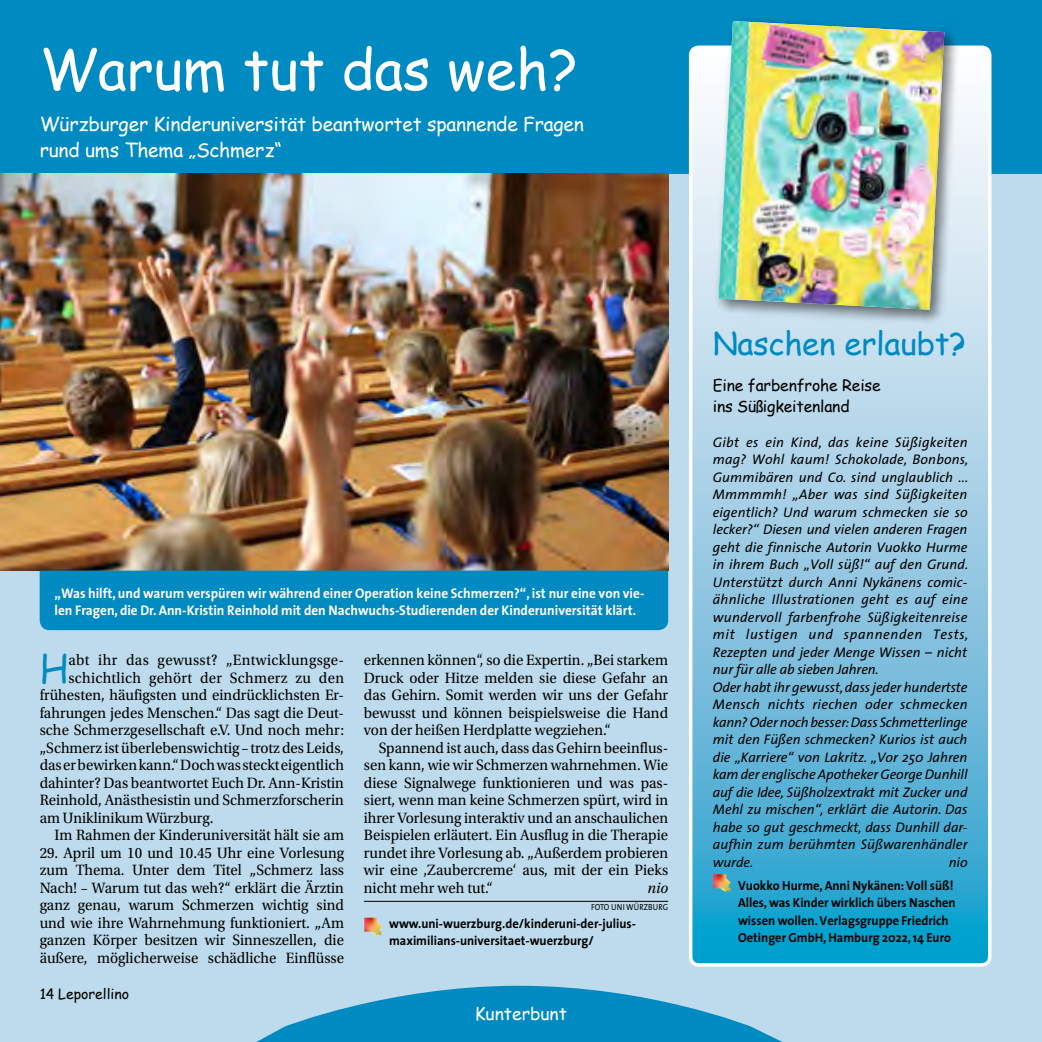
<style>
.page{position:relative;width:1042px;height:1042px;background:#bddbec}
.page>*{position:absolute;margin:0;border:0;box-sizing:border-box;transform-origin:0 0}
.t1{font:56px "Comic Sans MS";color:#fff}
.t2{font:39.38px "Comic Sans MS";color:#008ac2;scale:.95 1}
.t3{font:31.5px "Comic Sans MS";letter-spacing:-.01em;color:#008ac2}
.t4{font:19.25px/26.2px "Comic Sans MS";letter-spacing:-.01em;color:#fff}
.t5{font:17.5px "Comic Sans MS";color:#fff}
.t6{font:15.75px/17.5px "Utopia Std";color:#000;text-align:justify;scale:.95 1}
.t7{font:15.75px/21px "Comic Sans MS";letter-spacing:-.01em;color:#000}
.t8{font:15.75px "Utopia Std";letter-spacing:.025em;color:#000;scale:.95 1}
.t9{font:15.75px "Utopia Std";letter-spacing:.02em;color:#000;scale:.95 1}
.t10{font:italic 15.75px "Utopia Std";color:#000;scale:.95 1}
.t11{font:italic 14px/17.5px "The Sans";letter-spacing:.005em;color:#000}
.t12{font:700 14px/17.5px "The Sans";color:#fff;scale:.95 1}
.t13{font:14px "Comic Sans MS";color:#000}
.t14{font:700 13.12px/17.5px "The Sans";color:#000;scale:.95 1}
.t15{font:8.75px "The Sans";letter-spacing:.015em;color:#000;scale:.9 1}
</style>
<div class="page">
<svg style="left:256px;top:986px;width:527px;height:56px"></svg>
<div style="left:0;top:0;width:1042px;height:174px;background:#008ac2"></div>
<svg style="left:694px;top:47px;width:296px;height:918px"></svg>
<div style="left:689px;top:46px;width:302px;height:920px;border:4px solid #fff;border-radius:8px"></div>
<img style="left:713px;top:874px;width:17px;height:18px">
<div style="left:713px;top:16px;width:247px;height:309px;background:#000;opacity:.55"></div>
<img style="left:718px;top:21px;width:226px;height:289px">
<img style="left:0;top:174px;width:668px;height:396px">
<div style="left:40px;top:570px;width:628px;height:60px;background:#008ac2"></div>
<hr style="left:364px;top:901px;width:304px;height:1px;background:#000">
<img style="left:364px;top:917px;width:18px;height:18px">
<h1 class="t1" style="left:40px;top:28px;width:540px">Warum tut das weh?</h1>
<p class="t4" style="left:40px;top:110px;width:546px">Würzburger Kinderuniversität beantwortet spannende Fragen rund ums Thema „Schmerz“</p>
<p class="t12" style="left:55px;top:584px;width:622px">„Was hilft, und warum verspüren wir während einer Operation keine Schmerzen?“, ist nur eine von vie&shy;len Fragen, die Dr. Ann-Kristin Reinhold mit den Nachwuchs-Studierenden der Kinderuniversität klärt.</p>
<p class="t6" style="left:364px;top:651px;width:322px">erkennen können“, so die Expertin. „Bei starkem Druck oder Hitze melden sie diese Gefahr an das Gehirn. Somit werden wir uns der Gefahr bewusst und können beispielsweise die Hand von der heißen Herdplatte wegziehen.“</p>
<p class="t6" style="left:364px;top:739px;width:322px;text-indent:15px">Spannend ist auch, dass das Gehirn beeinflus&shy;sen kann, wie wir Schmerzen wahrnehmen. Wie diese Signalwege funktionieren und was pas&shy;siert, wenn man keine Schmerzen spürt, wird in ihrer Vorlesung interaktiv und an anschaulichen Beispielen erläutert. Ein Ausflug in die Therapie rundet ihre Vorlesung ab. „Außerdem probieren wir eine ‚Zaubercreme‘ aus, mit der ein Pieks nicht mehr weh tut.“</p>
<h2 class="t2" style="left:40px;top:639px;width:32px">H</h2>
<p class="t8" style="left:68px;top:651px;width:292px">abt ihr das gewusst? „Entwicklungsge-</p>
<p class="t9" style="left:68px;top:669px;width:292px">schichtlich gehört der Schmerz zu den</p>
<p class="t6" style="left:40px;top:686px;width:322px">frühesten, häufigsten und eindrücklichsten Er-</p>
<p class="t6" style="left:40px;top:704px;width:322px">fahrungen jedes Menschen.“ Das sagt die Deut-</p>
<p class="t6" style="left:40px;top:721px;width:322px">sche Schmerzgesellschaft e.V. Und noch mehr:</p>
<p class="t6" style="left:40px;top:739px;width:322px">„Schmerz ist überlebenswichtig – trotz des Leids,</p>
<p class="t6" style="left:40px;top:756px;width:322px">das er bewirken kann.“ Doch was steckt eigentlich</p>
<p class="t6" style="left:40px;top:774px;width:322px">dahinter? Das beantwortet Euch Dr. Ann-Kristin</p>
<p class="t6" style="left:40px;top:791px;width:322px">Reinhold, Anästhesistin und Schmerzforscherin</p>
<p class="t6" style="left:40px;top:809px;width:184px">am Uniklinikum Würzburg.</p>
<p class="t6" style="left:55px;top:826px;width:306px">Im Rahmen der Kinderuniversität hält sie am</p>
<p class="t6" style="left:40px;top:844px;width:322px">29. April um 10 und 10.45 Uhr eine Vorlesung zum Thema. Unter dem Titel „Schmerz lass Nach! – Warum tut das weh?“ erklärt die Ärztin ganz genau, warum Schmerzen wichtig sind und wie ihre Wahrnehmung funktioniert. „Am ganzen Körper besitzen wir Sinneszellen, die äußere, möglicherweise schädliche Einflüsse</p>
<p class="t10" style="left:647px;top:879px;width:23px">nio</p>
<p class="t15" style="left:591px;top:900px;width:86px">FOTO U NI WÜRZBURG</p>
<p class="t14" style="left:389px;top:914px;width:261px">www.uni-wuerzburg.de/kinderuni-der-julius&shy;maximilians-universitaet-wuerzburg/</p>
<p class="t13" style="left:40px;top:983px;width:91px">14 Leporellino</p>
<p class="t5" style="left:475px;top:1001px;width:94px">Kunterbunt</p>
<h3 class="t3" style="left:713px;top:320px;width:254px">Naschen erlaubt?</h3>
<p class="t7" style="left:713px;top:374px;width:169px">Eine farbenfrohe Reise ins Süßigkeitenland</p>
<p class="t11" style="left:713px;top:433px;width:257px">Gibt es ein Kind, das keine Süßigkeiten mag? Wohl kaum! Schokolade, Bonbons, Gummibären und Co. sind unglaublich ...<br>Mmmmmh! „Aber was sind Süßigkeiten eigentlich? Und warum schmecken sie so lecker?“ Diesen und vielen anderen Fragen geht die finnische Autorin Vuokko Hurme in ihrem Buch „Voll süß!“ auf den Grund.<br>Unterstützt durch Anni Nykänens comic&shy;ähnliche Illustrationen geht es auf eine wundervoll farbenfrohe Süßigkeitenreise mit lustigen und spannenden Tests, Rezepten und jeder Menge Wissen – nicht nur für alle ab sieben Jahren.<br>Oder habt ihr gewusst, dass jeder hundertste Mensch nichts riechen oder schmecken kann? Oder noch besser: Dass Schmetterlinge mit den Füßen schmecken? Kurios ist auch die „Karriere“ von Lakritz. „Vor 250 Jahren kam der englische Apotheker George Dunhill auf die Idee, Süßholzextrakt mit Zucker und Mehl zu mischen“, erklärt die Autorin. Das habe so gut geschmeckt, dass Dunhill dar&shy;aufhin zum berühmten Süßwarenhändler wurde.</p>
<p class="t11" style="left:949px;top:853px;width:20px">nio</p>
<p class="t14" style="left:738px;top:876px;width:231px">Vuokko Hurme, Anni Nykänen: Voll süß!<br>Alles, was Kinder wirklich übers Naschen wissen wollen. Verlagsgruppe Friedrich Oetinger GmbH, Hamburg 2022, 14 Euro</p>
</div>
